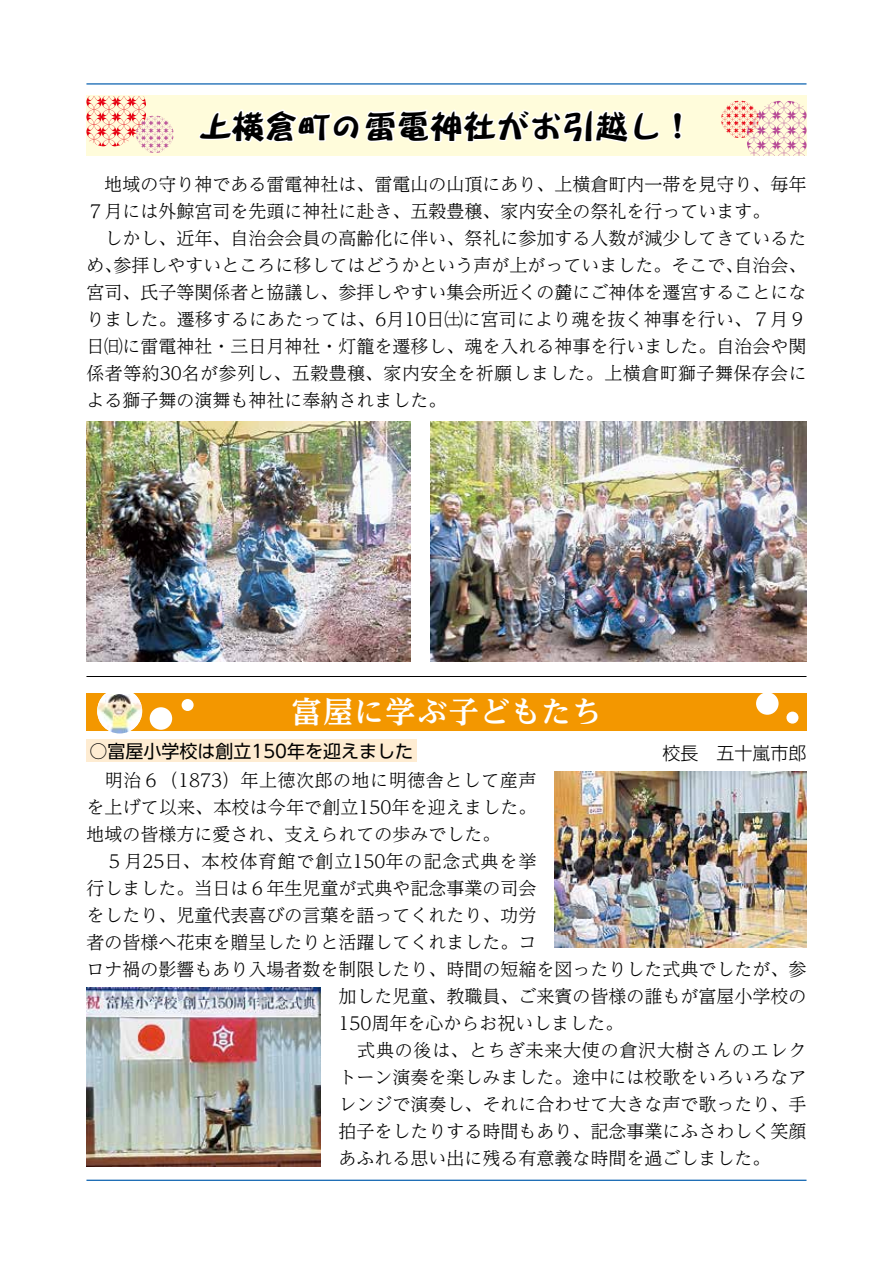
<style>
.page{position:relative;width:893px;height:1263px;background:#fff}
.page>*{position:absolute;margin:0;border:0;box-sizing:border-box;transform-origin:0 0}
.t1{font:33px "DF Fuun W12 WINP RKSJ H";color:#000}
.t2{font:700 30px "UD Reimin Pro";letter-spacing:.035em;color:#fff}
.t3{font:300 18px/27px "UD Reimin Pro";color:#000}
.t4{font:300 18px "UD Reimin Pro";letter-spacing:.03em;color:#000}
.t5{font:300 18px "UD Reimin Pro";letter-spacing:.055em;color:#000}
.t6{font:300 18px "UD Reimin Pro";letter-spacing:.045em;color:#000}
.t7{font:18px "UD Shin Go Pro";color:#000}
.t8{font:300 18px "UD Shin Go Pro";color:#000}
</style>
<div class="page">
<hr style="left:86px;top:1180px;width:720px;height:1px;background:#005bac">
<hr style="left:86px;top:83px;width:720px;height:2px;background:#005bac">
<div style="left:86px;top:693px;width:720px;height:37px;background:#f39700"></div>
<div style="left:97px;top:688px;width:45px;height:45px;background:#fff;border-radius:50%"></div>
<img style="left:97px;top:694px;width:45px;height:39px">
<div style="left:150px;top:707px;width:22px;height:23px;background:#fff;border-radius:50%"></div>
<div style="left:182px;top:699px;width:12px;height:12px;background:#fff;border-radius:50%"></div>
<div style="left:756px;top:692px;width:22px;height:23px;background:#fff;border-radius:50%"></div>
<div style="left:786px;top:712px;width:12px;height:12px;background:#fff;border-radius:50%"></div>
<div style="left:86px;top:739px;width:330px;height:23px;background:#feecd2"></div>
<hr style="left:86px;top:676px;width:720px;height:1px;background:#000">
<img style="left:554px;top:771px;width:252px;height:177px">
<img style="left:86px;top:987px;width:234px;height:179px">
<img style="left:430px;top:421px;width:376px;height:240px">
<img style="left:86px;top:421px;width:324px;height:240px">
<div style="left:86px;top:96px;width:720px;height:60px;background:#fffcdb"></div>
<svg style="left:197px;top:95px;width:464px;height:48px"></svg>
<svg style="left:673px;top:111px;width:9px;height:29px"></svg>
<svg style="left:86px;top:96px;width:88px;height:57px"></svg>
<svg style="left:721px;top:100px;width:85px;height:56px"></svg>
<h1 class="t1" style="left:199px;top:109px;width:496px">上横倉町の雷電神社がお引越し！</h1>
<p class="t3" style="left:86px;top:170px;width:722px">　地域の守り神である雷電神社は、雷電山の山頂にあり、上横倉町内一帯を見守り、毎年７月には外鯨宮司を先頭に神社に赴き、五穀豊穣、家内安全の祭礼を行っています。<br>　しかし、近年、自治会会員の高齢化に伴い、祭礼に参加する人数が減少してきているため、参拝しやすいところに移してはどうかという声が上がっていました。そこで、自治会、宮司、氏子等関係者と協議し、参拝しやすい集会所近くの麓にご神体を遷宮することになりました。遷移するにあたっては、6月10日㈯に宮司により魂を抜く神事を行い、７月９日㈰に雷電神社・三日月神社・灯籠を遷移し、魂を入れる神事を行いました。自治会や関係者等約30名が参列し、五穀豊穣、家内安全を祈願しました。上横倉町獅子舞保存会による獅子舞の演舞も神社に奉納されました。</p>
<h2 class="t2" style="left:292px;top:687px;width:312px">富屋に学ぶ子どもたち</h2>
<p class="t7" style="left:89px;top:736px;width:325px">○富屋小学校は創立150年を迎えました</p>
<p class="t8" style="left:662px;top:738px;width:146px">校長　五十嵐市郎</p>
<p class="t4" style="left:86px;top:765px;width:452px">　明治６（1873）年上徳次郎の地に明徳舎として産声</p>
<p class="t3" style="left:86px;top:793px;width:452px">を上げて以来、本校は今年で創立150年を迎えました。</p>
<p class="t3" style="left:86px;top:820px;width:415px">地域の皆様方に愛され、支えられての歩みでした。</p>
<p class="t5" style="left:86px;top:846px;width:452px">　５月25日、本校体育館で創立150年の記念式典を挙</p>
<p class="t3" style="left:86px;top:874px;width:451px">行しました。当日は６年生児童が式典や記念事業の司会</p>
<p class="t3" style="left:86px;top:901px;width:451px">をしたり、児童代表喜びの言葉を語ってくれたり、功労</p>
<p class="t3" style="left:86px;top:928px;width:451px">者の皆様へ花束を贈呈したりと活躍してくれました。コ</p>
<p class="t3" style="left:86px;top:955px;width:722px">ロナ禍の影響もあり入場者数を制限したり、時間の短縮を図ったりした式典でしたが、参</p>
<p class="t3" style="left:338px;top:982px;width:470px">加した児童、教職員、ご来賓の皆様の誰もが富屋小学校の</p>
<p class="t3" style="left:338px;top:1009px;width:286px">150周年を心からお祝いしました。</p>
<p class="t6" style="left:338px;top:1035px;width:469px">　式典の後は、とちぎ未来大使の倉沢大樹さんのエレク</p>
<p class="t3" style="left:338px;top:1063px;width:470px">トーン演奏を楽しみました。途中には校歌をいろいろなア</p>
<p class="t3" style="left:338px;top:1090px;width:470px">レンジで演奏し、それに合わせて大きな声で歌ったり、手</p>
<p class="t3" style="left:338px;top:1117px;width:470px">拍子をしたりする時間もあり、記念事業にふさわしく笑顔</p>
<p class="t3" style="left:338px;top:1144px;width:433px">あふれる思い出に残る有意義な時間を過ごしました。</p>
</div>
